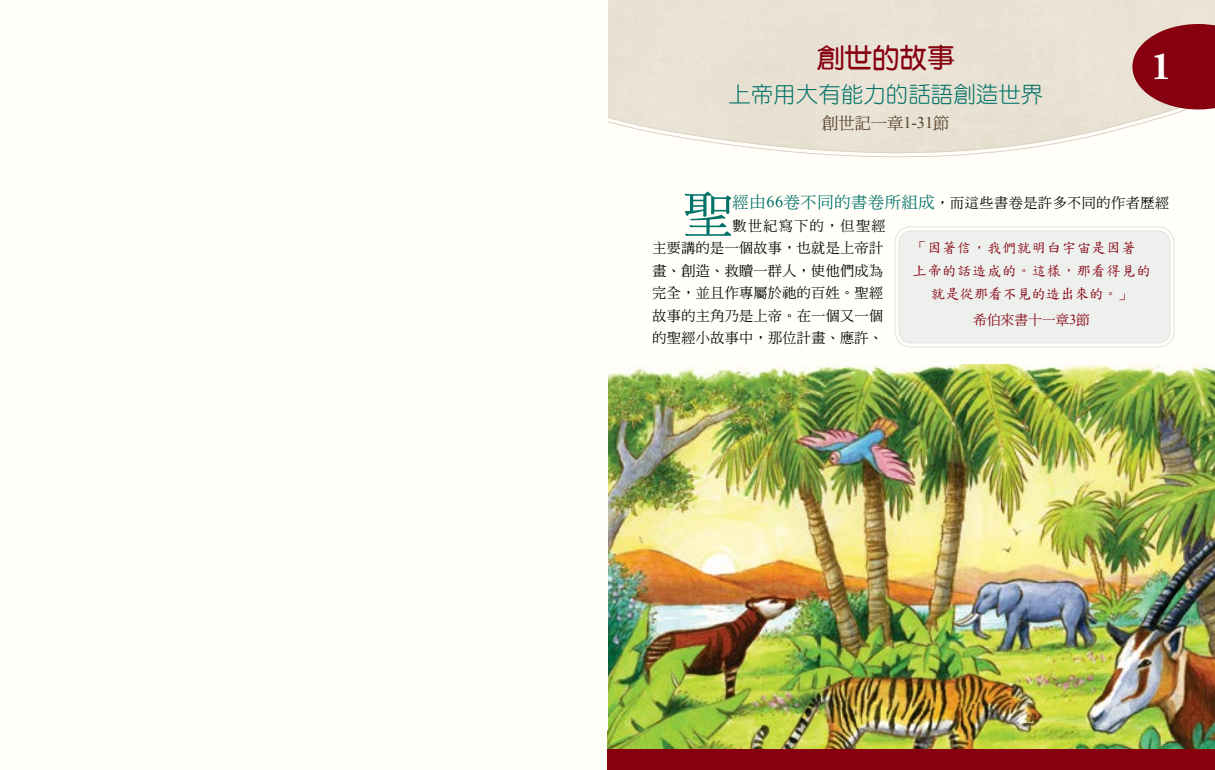
<style>
.page{position:relative;width:1215px;height:770px;background:#fff}
.page>*{position:absolute;margin:0;border:0;box-sizing:border-box;transform-origin:0 0}
.t1{font:50.12px "DF Ming W5 WIN BF";color:#007268}
.t2{font:700 40px "Adobe Garamond Pro";color:#fffef9}
.t3{font:27.5px "DF Yuan W7 WIN BF";color:#860010}
.t4{font:22.5px "DF Yuan W3 WIN BF";color:#007268}
.t5{font:16.25px "DF Ming W5 WIN BF";color:#563f27}
.t6{font:14.38px/22.5px "DF Biao Kai W5 WIN BF";letter-spacing:.04em;color:#860010;text-align:center}
.t7{font:14.12px "DF Ming W5 WIN BF";letter-spacing:.02em;color:#000}
.t8{font:14.12px "DF Ming W5 WIN BF";letter-spacing:.09em;color:#000}
.t9{font:13.75px "DF Ming W5 WIN BF";color:#860010}
.s1{font-family:"Times New Roman"}
.s2{font-size:16.25px;color:#007268}
.s3{font-family:"Times New Roman";font-size:16.25px;color:#007268}
</style>
<div class="page">
<div style="left:0;top:0;width:1215px;height:769px;background:#fffef9"></div>
<svg style="left:608px;top:0;width:607px;height:158px;background:#ebe5d9"></svg>
<img style="left:608px;top:365px;width:607px;height:384px">
<svg style="left:1132px;top:24px;width:83px;height:85px;background:#972732"></svg>
<div style="left:608px;top:749px;width:607px;height:20px;background:#860010"></div>
<div style="left:899px;top:231px;width:271px;height:112px;background:#edf0ed;border-radius:12px"></div>
<div style="left:895px;top:226px;width:280px;height:121px;border:1px solid #c6d3d2;border-radius:16px"></div>
<div style="left:899px;top:230px;width:271px;height:113px;border:1px solid #c6d3d2;border-radius:12px"></div>
<h3 class="t3" style="left:817px;top:44px;width:139px">創世的故事</h3>
<h2 class="t2" style="left:1151px;top:43px;width:22px">1</h2>
<h3 class="t4" style="left:728px;top:83px;width:316px">上帝用大有能力的話語創造世界</h3>
<p class="t5" style="left:822px;top:115px;width:129px">創世記一章<span class="s1">1-31</span>節</p>
<h1 class="t1" style="left:683px;top:189px;width:52px">聖</h1>
<p class="t7" style="left:733px;top:196px;width:438px"><span class="s2">經由</span><span class="s3">66</span><span class="s2">卷不同的書卷所組成</span>，而這些書卷是許多不同的作者歷經</p>
<p class="t8" style="left:733px;top:218px;width:154px">數世紀寫下的，但聖經</p>
<p class="t7" style="left:652px;top:241px;width:232px">主要講的是一個故事，也就是上帝計</p>
<p class="t7" style="left:652px;top:263px;width:232px">畫、創造、救贖一群人，使他們成為</p>
<p class="t7" style="left:652px;top:286px;width:232px">完全，並且作專屬於祂的百姓。聖經</p>
<p class="t7" style="left:652px;top:308px;width:232px">故事的主角乃是上帝。在一個又一個</p>
<p class="t7" style="left:652px;top:331px;width:232px">的聖經小故事中，那位計畫、應許、</p>
<p class="t6" style="left:912px;top:237px;width:240px">「因著信，我們就明白宇宙是因著　上帝的話造成的。這樣，那看得見的就是從那看不見的造出來的。」</p>
<p class="t9" style="left:973px;top:312px;width:118px">希伯來書十一章<span class="s1">3</span>節</p>
</div>
